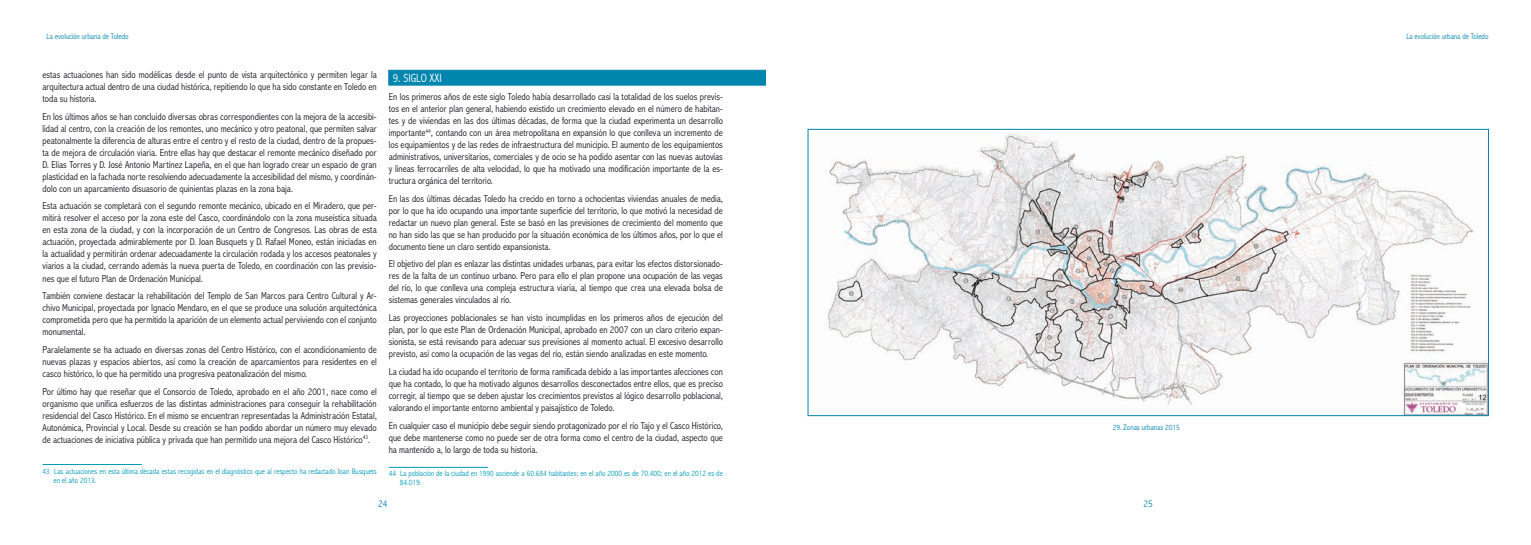
<style>
.page{position:relative;width:1531px;height:545px;background:#fff}
.page>*{position:absolute;margin:0;border:0;box-sizing:border-box;transform-origin:0 0}
.t1{font:300 condensed 12px "Abadi";color:#fff}
.t2{font:300 condensed 10px/12px "Abadi";color:#1a171c;text-align:justify}
.t3{font:300 condensed 10px "Abadi";color:#0085ad}
.t4{font:300 condensed 8px/9px "Abadi";color:#009abc}
.t5{font:300 condensed 8px "Abadi";color:#0085ad}
</style>
<div class="page">
<div style="left:389px;top:70px;width:376px;height:15px;background:#0085ad;border:1px solid #0085ad"></div>
<hr style="left:43px;top:464px;width:99px;height:1px;background:#009abc">
<img style="left:825px;top:133px;width:661px;height:280px">
<hr style="left:389px;top:466px;width:99px;height:1px;background:#009abc">
<p class="t5" style="left:47px;top:31px;width:84px">La evolución urbana de Toledo</p>
<p class="t5" style="left:1406px;top:32px;width:84px">La evolución urbana de Toledo</p>
<p class="t2" style="left:43px;top:68px;width:336px">estas actuaciones han sido modélicas desde el punto de vista arquitectónico y permiten legar la arquitectura actual dentro de una ciudad histórica, repitiendo lo que ha sido constante en Toledo en toda su historia.</p>
<p class="t2" style="left:43px;top:110px;width:336px">En los últimos años se han concluido diversas obras correspondientes con la mejora de la accesibi&shy;lidad al centro, con la creación de los remontes, uno mecánico y otro peatonal, que permiten salvar peatonalmente la diferencia de alturas entre el centro y el resto de la ciudad, dentro de la propues&shy;ta de mejora de circulación viaria. Entre ellas hay que destacar el remonte mecánico diseñado por D. Elías Torres y D. José Antonio Martínez Lapeña, en el que han logrado crear un espacio de gran plasticidad en la fachada norte resolviendo adecuadamente la accesibilidad del mismo, y coordinán&shy;dolo con un aparcamiento disuasorio de quinientas plazas en la zona baja.</p>
<p class="t2" style="left:43px;top:200px;width:336px">Esta actuación se completará con el segundo remonte mecánico, ubicado en el Miradero, que per&shy;mitirá resolver el acceso por la zona este del Casco, coordinándolo con la zona museística situada en esta zona de la ciudad, y con la incorporación de un Centro de Congresos. Las obras de esta actuación, proyectada admirablemente por D. Joan Busquets y D. Rafael Moneo, están iniciadas en la actualidad y permitirán ordenar adecuadamente la circulación rodada y los accesos peatonales y viarios a la ciudad, cerrando además la nueva puerta de Toledo, en coordinación con las previsio&shy;nes que el futuro Plan de Ordenación Municipal.</p>
<p class="t2" style="left:43px;top:289px;width:336px">También conviene destacar la rehabilitación del Templo de San Marcos para Centro Cultural y Ar&shy;chivo Municipal, proyectada por Ignacio Mendaro, en el que se produce una solución arquitectónica comprometida pero que ha permitido la aparición de un elemento actual perviviendo con el conjunto monumental.</p>
<p class="t2" style="left:43px;top:343px;width:336px">Paralelamente se ha actuado en diversas zonas del Centro Histórico, con el acondicionamiento de nuevas plazas y espacios abiertos, así como la creación de aparcamientos para residentes en el casco histórico, lo que ha permitido una progresiva peatonalización del mismo.</p>
<p class="t2" style="left:43px;top:385px;width:336px">Por último hay que reseñar que el Consorcio de Toledo, aprobado en el año 2001, nace como el organismo que unifica esfuerzos de las distintas administraciones para conseguir la rehabilitación residencial del Casco Histórico. En el mismo se encuentran representadas la Administración Estatal, Autonómica, Provincial y Local. Desde su creación se han podido abordar un número muy elevado de actuaciones de iniciativa pública y privada que han permitido una mejora del Casco Histórico<sup>43</sup>.</p>
<p class="t4" style="left:54px;top:466px;width:325px;text-indent:-11px">43 Las actuaciones en esta última década estas recogidas en el diagnóstico que al respecto ha redactado Joan Busquets en el año 2013.</p>
<p class="t1" style="left:393px;top:71px;width:51px">9. SIGLO XXI</p>
<p class="t2" style="left:389px;top:90px;width:336px">En los primeros años de este siglo Toledo había desarrollado casi la totalidad de los suelos previs&shy;tos en el anterior plan general, habiendo existido un crecimiento elevado en el número de habitan&shy;tes y de viviendas en las dos últimas décadas, de forma que la ciudad experimenta un desarrollo importante<sup>44</sup>, contando con un área metropolitana en expansión lo que conlleva un incremento de los equipamientos y de las redes de infraestructura del municipio. El aumento de los equipamientos administrativos, universitarios, comerciales y de ocio se ha podido asentar con las nuevas autovías y líneas ferrocarriles de alta velocidad, lo que ha motivado una modificación importante de la es&shy;tructura orgánica del territorio.</p>
<p class="t2" style="left:389px;top:192px;width:336px">En las dos últimas décadas Toledo ha crecido en torno a ochocientas viviendas anuales de media, por lo que ha ido ocupando una importante superficie del territorio, lo que motivó la necesidad de redactar un nuevo plan general. Este se basó en las previsiones de crecimiento del momento que no han sido las que se han producido por la situación económica de los últimos años, por lo que el documento tiene un claro sentido expansionista.</p>
<p class="t2" style="left:389px;top:258px;width:336px">El objetivo del plan es enlazar las distintas unidades urbanas, para evitar los efectos distorsionado&shy;res de la falta de un continuo urbano. Pero para ello el plan propone una ocupación de las vegas del río, lo que conlleva una compleja estructura viaria, al tiempo que crea una elevada bolsa de sistemas generales vinculados al río.</p>
<p class="t2" style="left:389px;top:311px;width:336px">Las proyecciones poblacionales se han visto incumplidas en los primeros años de ejecución del plan, por lo que este Plan de Ordenación Municipal, aprobado en 2007 con un claro criterio expan&shy;sionista, se está revisando para adecuar sus previsiones al momento actual. El excesivo desarrollo previsto, así como la ocupación de las vegas del río, están siendo analizadas en este momento.</p>
<p class="t2" style="left:389px;top:365px;width:336px">La ciudad ha ido ocupando el territorio de forma ramificada debido a las importantes afecciones con que ha contado, lo que ha motivado algunos desarrollos desconectados entre ellos, que es preciso corregir, al tiempo que se deben ajustar los crecimientos previstos al lógico desarrollo poblacional, valorando el importante entorno ambiental y paisajístico de Toledo.</p>
<p class="t2" style="left:389px;top:419px;width:336px">En cualquier caso el municipio debe seguir siendo protagonizado por el río Tajo y el Casco Histórico, que debe mantenerse como no puede ser de otra forma como el centro de la ciudad, aspecto que ha mantenido a, lo largo de toda su historia.</p>
<p class="t4" style="left:400px;top:469px;width:325px;text-indent:-11px">44 La población de la ciudad en 1990 asciende a 60.684 habitantes; en el año 2000 es de 70.400; en el año 2012 es de<br>84.019.</p>
<p class="t5" style="left:1113px;top:422px;width:69px">29. Zonas urbanas 2015</p>
<p class="t3" style="left:378px;top:497px;width:11px">24</p>
<p class="t3" style="left:1143px;top:497px;width:11px">25</p>
</div>
